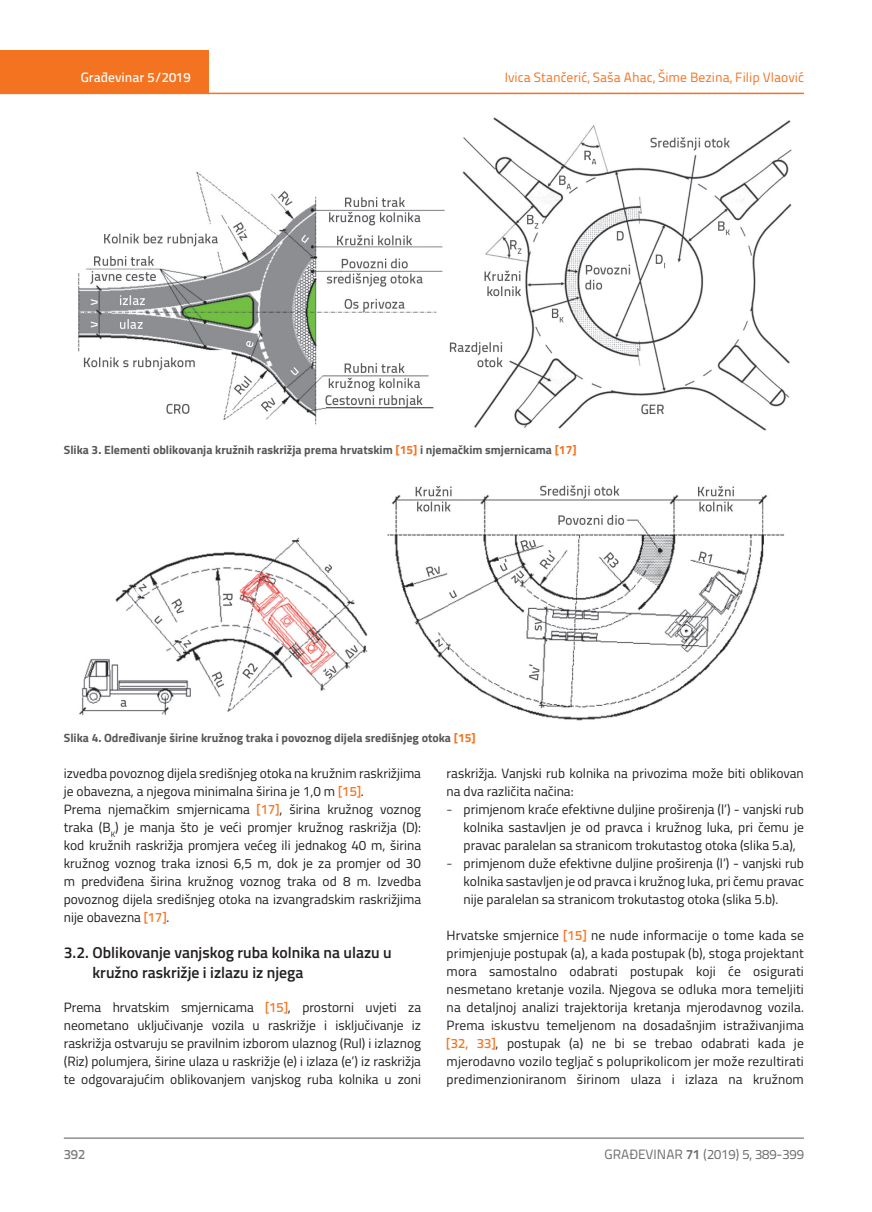
<style>
.page{position:relative;width:872px;height:1212px;background:#fff}
.page>*{position:absolute;margin:0;border:0;box-sizing:border-box;transform-origin:0 0}
.t1{font:600 15.75px/19.5px "Titillium";color:#231f20}
.t2{font:13.5px/18px "Titillium";color:#231f20;text-align:justify}
.t3{font:13.5px "Titillium Text 22 L";color:#f47321}
.t4{font:13.5px "Titillium Text 22 L";color:#6c6d70}
.t5{font:500 13.5px "Titillium Text 22 L";color:#fff}
.t6{font:500 13.5px "Titillium Text 22 L";color:#787a7d}
.t7{font:700 12px "Titillium";color:#57585a}
.s1{color:#f47321}
.s2{font-family:"Titillium Text 22 L";font-weight:500;color:#f47321}
.s3{font-family:"Titillium Text 22 L";font-weight:300}
.s4{font-weight:700}
</style>
<div class="page">
<div style="left:0;top:50px;width:208px;height:44px;background:#f47321"></div>
<hr style="left:0;top:93px;width:804px;height:1px;background:#f47321">
<hr style="left:64px;top:1138px;width:740px;height:1px;background:#57585a">
<img style="left:78px;top:117px;width:714px;height:314px">
<img style="left:79px;top:485px;width:705px;height:236px">
<p class="t5" style="left:81px;top:67px;width:111px">Građevinar 5/2019</p>
<p class="t3" style="left:505px;top:68px;width:301px">Ivica Stančerić, Saša Ahac, Šime Bezina, Filip Vlaović</p>
<p class="t7" style="left:64px;top:440px;width:514px">Slika 3. Elementi oblikovanja kružnih raskrižja prema hrvatskim <span class="s1">[15]</span> i njemačkim smjernicama <span class="s1">[17]</span></p>
<p class="t7" style="left:64px;top:729px;width:413px">Slika 4. Određivanje širine kružnog traka i povoznog dijela središnjeg otoka <span class="s1">[15]</span></p>
<p class="t2" style="left:64px;top:764px;width:359px;text-align:left">izvedba povoznog dijela središnjeg otoka na kružnim raskrižjima je obavezna, a njegova minimalna širina je 1,0 m <span class="s2">[15]</span>.<br>Prema njemačkim smjernicama <span class="s2">[17]</span>, širina kružnog voznog traka (B<sub>K</sub>) je manja što je veći promjer kružnog raskrižja (D): kod kružnih raskrižja promjera većeg ili jednakog 40 m, širina kružnog voznog traka iznosi 6,5 m, dok je za promjer od 30 m predviđena širina kružnog voznog traka od 8 m. Izvedba povoznog dijela središnjeg otoka na izvangradskim raskrižjima nije obavezna <span class="s2">[17]</span>.</p>
<p class="t1" style="left:92px;top:942px;width:301px;text-indent:-29px">3.2. Oblikovanje vanjskog ruba kolnika na ulazu u kružno raskrižje i izlazu iz njega</p>
<p class="t2" style="left:64px;top:998px;width:359px">Prema hrvatskim smjernicama <span class="s2">[15]</span>, prostorni uvjeti za neometano uključivanje vozila u raskrižje i isključivanje iz raskrižja ostvaruju se pravilnim izborom ulaznog (Rul) i izlaznog (Riz) polumjera, širine ulaza u raskrižje (e) i izlaza (e’) iz raskrižja te odgovarajućim oblikovanjem vanjskog ruba kolnika u zoni</p>
<p class="t2" style="left:446px;top:764px;width:359px">raskrižja. Vanjski rub kolnika na privozima može biti oblikovan na dva različita načina:</p>
<p class="t2" style="left:463px;top:800px;width:342px;text-indent:-17px"><span class="s3">-</span> primjenom kraće efektivne duljine proširenja (l’) - vanjski rub kolnika sastavljen je od pravca i kružnog luka, pri čemu je pravac paralelan sa stranicom trokutastog otoka (slika 5.a),</p>
<p class="t2" style="left:463px;top:854px;width:342px;text-indent:-17px"><span class="s3">-</span> primjenom duže efektivne duljine proširenja (l’) - vanjski rub kolnika sastavljen je od pravca i kružnog luka, pri čemu pravac nije paralelan sa stranicom trokutastog otoka (slika 5.b).</p>
<p class="t2" style="left:446px;top:926px;width:359px">Hrvatske smjernice <span class="s2">[15]</span> ne nude informacije o tome kada se primjenjuje postupak (a), a kada postupak (b), stoga projektant mora samostalno odabrati postupak koji će osigurati nesmetano kretanje vozila. Njegova se odluka mora temeljiti na detaljnoj analizi trajektorija kretanja mjerodavnog vozila.<br>Prema iskustvu temeljenom na dosadašnjim istraživanjima <span class="s2">[32, 33]</span>, postupak (a) ne bi se trebao odabrati kada je mjerodavno vozilo tegljač s poluprikolicom jer može rezultirati predimenzioniranom širinom ulaza i izlaza na kružnom</p>
<p class="t6" style="left:64px;top:1144px;width:23px">392</p>
<p class="t4" style="left:604px;top:1144px;width:201px">GRAĐEVINAR <span class="s4">71</span> (2019) 5, 389-399</p>
</div>
